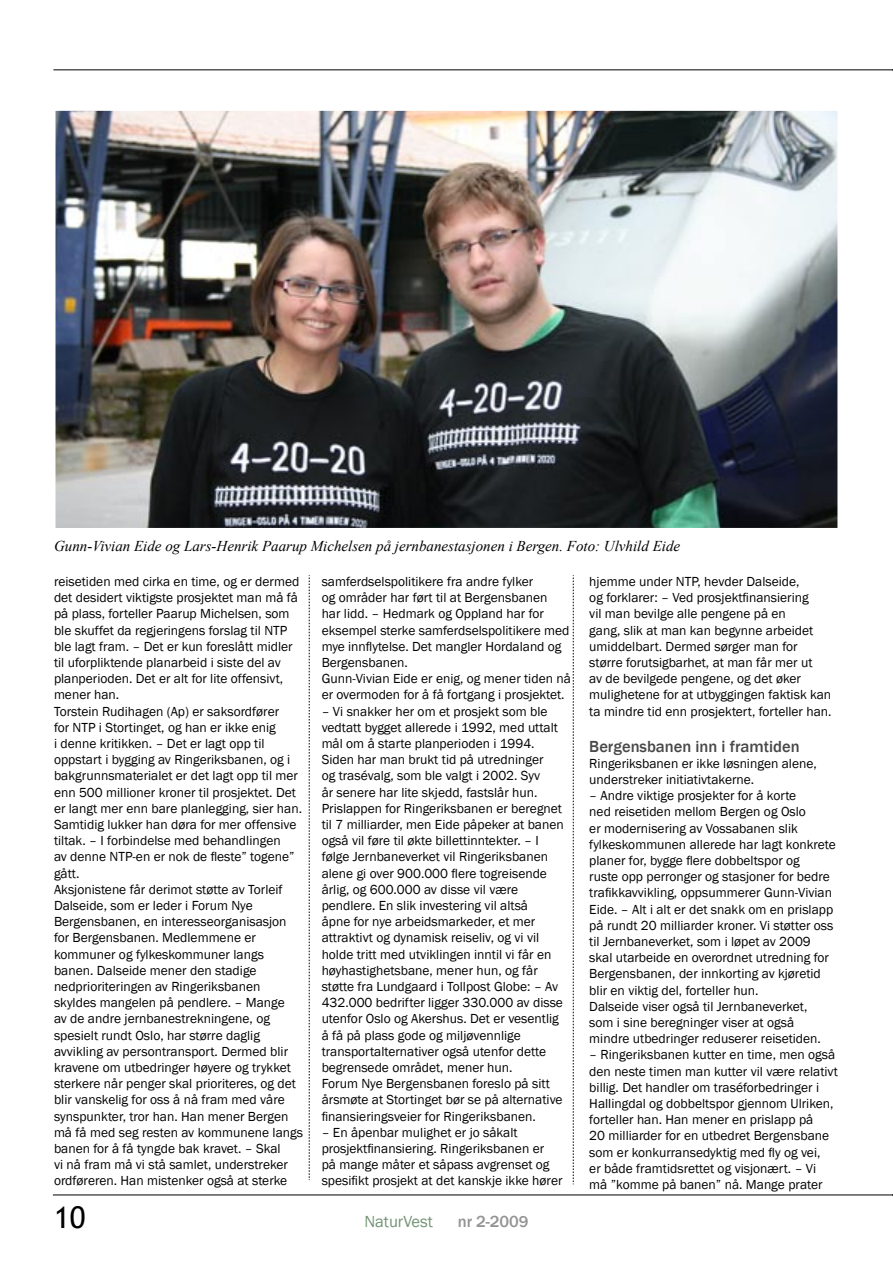
<style>
.page{position:relative;width:893px;height:1263px;background:#fff}
.page>*{position:absolute;margin:0;border:0;box-sizing:border-box;transform-origin:0 0}
.t1{font:30px "Trebuchet MS";color:#000}
.t2{font:500 16.5px "Franklin Gothic";color:#484848}
.t3{font:16.5px "Franklin Gothic";color:#739273}
.t4{font:500 16.5px "Franklin Gothic";color:#939393}
.t5{font:italic 15px "Times New Roman";color:#000}
.t6{font:13.5px/16.2px "Franklin Gothic";color:#000}
</style>
<div class="page">
<img style="left:57px;top:112px;width:779px;height:414px">
<div style="left:54px;top:109px;width:785px;height:420px;border:2px solid #fff"></div>
<svg style="left:309px;top:575px;width:1px;height:605px"></svg>
<svg style="left:573px;top:575px;width:1px;height:609px"></svg>
<p class="t5" style="left:54px;top:536px;width:628px">Gunn-Vivian Eide og Lars-Henrik Paarup Michelsen på jernbanestasjonen i Bergen. Foto: Ulvhild Eide</p>
<p class="t6" style="left:54px;top:574px;width:250px">reisetiden med cirka en time, og er dermed det desidert viktigste prosjektet man må få på plass, forteller Paarup Michelsen, som ble skuffet da regjeringens forslag til NTP ble lagt fram. – Det er kun foreslått midler til uforpliktende planarbeid i siste del av planperioden. Det er alt for lite offensivt, mener han.<br>Torstein Rudihagen (Ap) er saksordfører<br>for NTP i Stortinget, og han er ikke enig<br>i denne kritikken. – Det er lagt opp til oppstart i bygging av Ringeriksbanen, og i bakgrunnsmaterialet er det lagt opp til mer enn 500 millioner kroner til prosjektet. Det er langt mer enn bare planlegging, sier han.<br>Samtidig lukker han døra for mer offensive tiltak. – I forbindelse med behandlingen<br>av denne NTP-en er nok de fleste” togene” gått.<br>Aksjonistene får derimot støtte av Torleif Dalseide, som er leder i Forum Nye Bergensbanen, en interesseorganisasjon for Bergensbanen. Medlemmene er kommuner og fylkeskommuner langs banen. Dalseide mener den stadige nedprioriteringen av Ringeriksbanen skyldes mangelen på pendlere. – Mange<br>av de andre jernbanestrekningene, og spesielt rundt Oslo, har større daglig avvikling av persontransport. Dermed blir kravene om utbedringer høyere og trykket sterkere når penger skal prioriteres, og det blir vanskelig for oss å nå fram med våre synspunkter, tror han. Han mener Bergen må få med seg resten av kommunene langs banen for å få tyngde bak kravet. – Skal<br>vi nå fram må vi stå samlet, understreker ordføreren. Han mistenker også at sterke</p>
<p class="t6" style="left:322px;top:574px;width:251px">samferdselspolitikere fra andre fylker<br>og områder har ført til at Bergensbanen<br>har lidd. – Hedmark og Oppland har for eksempel sterke samferdselspolitikere med mye innflytelse. Det mangler Hordaland og Bergensbanen.<br>Gunn-Vivian Eide er enig, og mener tiden nå er overmoden for å få fortgang i prosjektet.</p>
<p class="t6" style="left:322px;top:703px;width:244px">– Vi snakker her om et prosjekt som ble vedtatt bygget allerede i 1992, med uttalt mål om å starte planperioden i 1994.<br>Siden har man brukt tid på utredninger<br>og trasévalg, som ble valgt i 2002. Syv<br>år senere har lite skjedd, fastslår hun.<br>Prislappen for Ringeriksbanen er beregnet til 7 milliarder, men Eide påpeker at banen også vil føre til økte billettinntekter. – I følge Jernbaneverket vil Ringeriksbanen alene gi over 900.000 flere togreisende årlig, og 600.000 av disse vil være pendlere. En slik investering vil altså<br>åpne for nye arbeidsmarkeder, et mer attraktivt og dynamisk reiseliv, og vi vil holde tritt med utviklingen inntil vi får en høyhastighetsbane, mener hun, og får støtte fra Lundgaard i Tollpost Globe: – Av 432.000 bedrifter ligger 330.000 av disse utenfor Oslo og Akershus. Det er vesentlig å få på plass gode og miljøvennlige transportalternativer også utenfor dette begrensede området, mener hun.<br>Forum Nye Bergensbanen foreslo på sitt årsmøte at Stortinget bør se på alternative finansieringsveier for Ringeriksbanen.</p>
<p class="t6" style="left:322px;top:1124px;width:242px">– En åpenbar mulighet er jo såkalt prosjektfinansiering. Ringeriksbanen er<br>på mange måter et såpass avgrenset og spesifikt prosjekt at det kanskje ikke hører</p>
<h1 class="t1" style="left:54px;top:1200px;width:33px">10</h1>
<p class="t3" style="left:364px;top:1211px;width:70px">NaturVest</p>
<p class="t4" style="left:458px;top:1211px;width:72px">nr 2-2009</p>
<p class="t6" style="left:589px;top:574px;width:244px">hjemme under NTP, hevder Dalseide,<br>og forklarer: – Ved prosjektfinansiering<br>vil man bevilge alle pengene på en<br>gang, slik at man kan begynne arbeidet umiddelbart. Dermed sørger man for større forutsigbarhet, at man får mer ut<br>av de bevilgede pengene, og det øker mulighetene for at utbyggingen faktisk kan ta mindre tid enn prosjektert, forteller han.</p>
<p class="t2" style="left:589px;top:736px;width:212px">Bergensbanen inn i framtiden</p>
<p class="t6" style="left:589px;top:755px;width:229px">Ringeriksbanen er ikke løsningen alene, understreker initiativtakerne.</p>
<p class="t6" style="left:589px;top:788px;width:248px">– Andre viktige prosjekter for å korte<br>ned reisetiden mellom Bergen og Oslo<br>er modernisering av Vossabanen slik fylkeskommunen allerede har lagt konkrete planer for, bygge flere dobbeltspor og<br>ruste opp perronger og stasjoner for bedre trafikkavvikling, oppsummerer Gunn-Vivian Eide. – Alt i alt er det snakk om en prislapp på rundt 20 milliarder kroner. Vi støtter oss til Jernbaneverket, som i løpet av 2009 skal utarbeide en overordnet utredning for Bergensbanen, der innkorting av kjøretid blir en viktig del, forteller hun.<br>Dalseide viser også til Jernbaneverket,<br>som i sine beregninger viser at også mindre utbedringer reduserer reisetiden.</p>
<p class="t6" style="left:589px;top:1047px;width:250px">– Ringeriksbanen kutter en time, men også den neste timen man kutter vil være relativt billig. Det handler om traséforbedringer i Hallingdal og dobbeltspor gjennom Ulriken, forteller han. Han mener en prislapp på<br>20 milliarder for en utbedret Bergensbane som er konkurransedyktig med fly og vei,<br>er både framtidsrettet og visjonært. – Vi<br>må ”komme på banen” nå. Mange prater</p>
</div>
